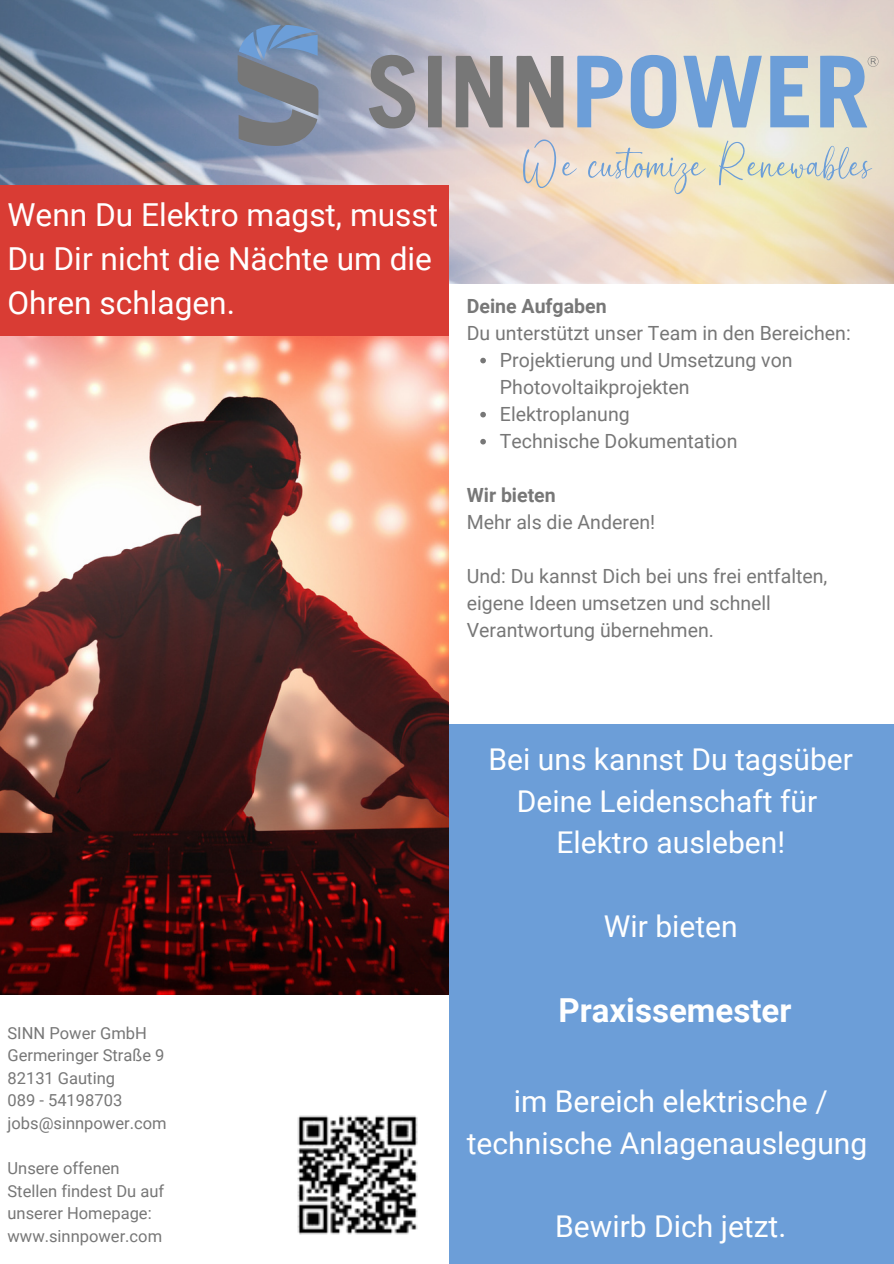
<style>
.page{position:relative;width:894px;height:1264px;background:#fff}
.page>*{position:absolute;margin:0;border:0;box-sizing:border-box;transform-origin:0 0}
.t1{font:700 33px "Roboto";color:#fff}
.t2{font:31.65px/44.2px "Roboto";color:#fff}
.t3{font:30px/41.7px "Roboto";color:#fff;text-align:center}
.t4{font:19.5px/27px "Roboto";color:#777}
.t5{font:700 19.5px "Roboto";color:#777}
.t6{font:16.5px "Roboto";color:#777}
</style>
<div class="page">
<img style="left:0;top:336px;width:448px;height:658px">
<img style="left:0;top:0;width:893px;height:284px">
<svg style="left:683px;top:56px;width:78px;height:71px;background:#a5bfd7"></svg>
<svg style="left:516px;top:56px;width:47px;height:71px;background:#959190"></svg>
<svg style="left:630px;top:55px;width:46px;height:74px;background:#9cb7d6"></svg>
<svg style="left:368px;top:55px;width:51px;height:74px;background:#96959c"></svg>
<svg style="left:577px;top:56px;width:45px;height:71px;background:#a3b9d3"></svg>
<svg style="left:770px;top:56px;width:38px;height:71px;background:#96b6d5"></svg>
<svg style="left:428px;top:56px;width:13px;height:71px"></svg>
<svg style="left:820px;top:56px;width:58px;height:71px;background:#a2bad1"></svg>
<svg style="left:237px;top:25px;width:81px;height:121px;background:#77879d"></svg>
<svg style="left:455px;top:56px;width:47px;height:71px;background:#918d8e"></svg>
<svg style="left:522px;top:138px;width:54px;height:54px;background:#e4d7cd"></svg>
<svg style="left:587px;top:147px;width:118px;height:48px;background:#e6dfc9"></svg>
<svg style="left:718px;top:140px;width:154px;height:46px;background:#dedfcb"></svg>
<div style="left:448px;top:723px;width:445px;height:540px;background:#6c9ed8"></div>
<div style="left:0;top:185px;width:448px;height:151px;background:#d93c34"></div>
<img style="left:297px;top:1115px;width:121px;height:120px">
<svg style="left:480px;top:358px;width:6px;height:5px"></svg>
<svg style="left:480px;top:412px;width:6px;height:5px"></svg>
<svg style="left:480px;top:439px;width:6px;height:5px"></svg>
<p class="t2" style="left:8px;top:193px;width:432px">Wenn Du Elektro magst, musst<br>Du Dir nicht die Nächte um die<br>Ohren schlagen.</p>
<p class="t5" style="left:466px;top:294px;width:141px">Deine Aufgaben</p>
<p class="t4" style="left:466px;top:319px;width:385px">Du unterstützt unser Team in den Bereichen:</p>
<p class="t4" style="left:500px;top:346px;width:294px">Projektierung und Umsetzung von<br>Photovoltaikprojekten</p>
<p class="t4" style="left:500px;top:400px;width:131px">Elektroplanung</p>
<p class="t4" style="left:500px;top:428px;width:239px">Technische Dokumentation</p>
<p class="t5" style="left:466px;top:484px;width:90px">Wir bieten</p>
<p class="t4" style="left:466px;top:509px;width:190px">Mehr als die Anderen!</p>
<p class="t4" style="left:466px;top:563px;width:362px">Und: Du kannst Dich bei uns frei entfalten, eigene Ideen umsetzen und schnell<br>Verantwortung übernehmen.</p>
<p class="t6" style="left:8px;top:1023px;width:141px">SINN Power GmbH</p>
<p class="t6" style="left:8px;top:1046px;width:158px">Germeringer Straße 9</p>
<p class="t6" style="left:8px;top:1068px;width:109px">82131 Gauting</p>
<p class="t6" style="left:8px;top:1091px;width:116px">089 - 54198703</p>
<p class="t6" style="left:8px;top:1113px;width:160px">jobs@sinnpower.com</p>
<p class="t6" style="left:8px;top:1158px;width:114px">Unsere offenen</p>
<p class="t6" style="left:8px;top:1181px;width:158px">Stellen findest Du auf</p>
<p class="t6" style="left:8px;top:1203px;width:146px">unserer Homepage:</p>
<p class="t6" style="left:8px;top:1226px;width:156px">www.sinnpower.com</p>
<p class="t3" style="left:488px;top:738px;width:366px">Bei uns kannst Du tagsüber<br>Deine Leidenschaft für</p>
<p class="t3" style="left:556px;top:822px;width:230px">Elektro ausleben!</p>
<p class="t3" style="left:603px;top:905px;width:135px">Wir bieten</p>
<p class="t1" style="left:558px;top:991px;width:234px">Praxissemester</p>
<p class="t3" style="left:466px;top:1081px;width:402px">im Bereich elektrische / technische Anlagenauslegung</p>
<p class="t3" style="left:555px;top:1206px;width:232px">Bewirb Dich jetzt.</p>
</div>
